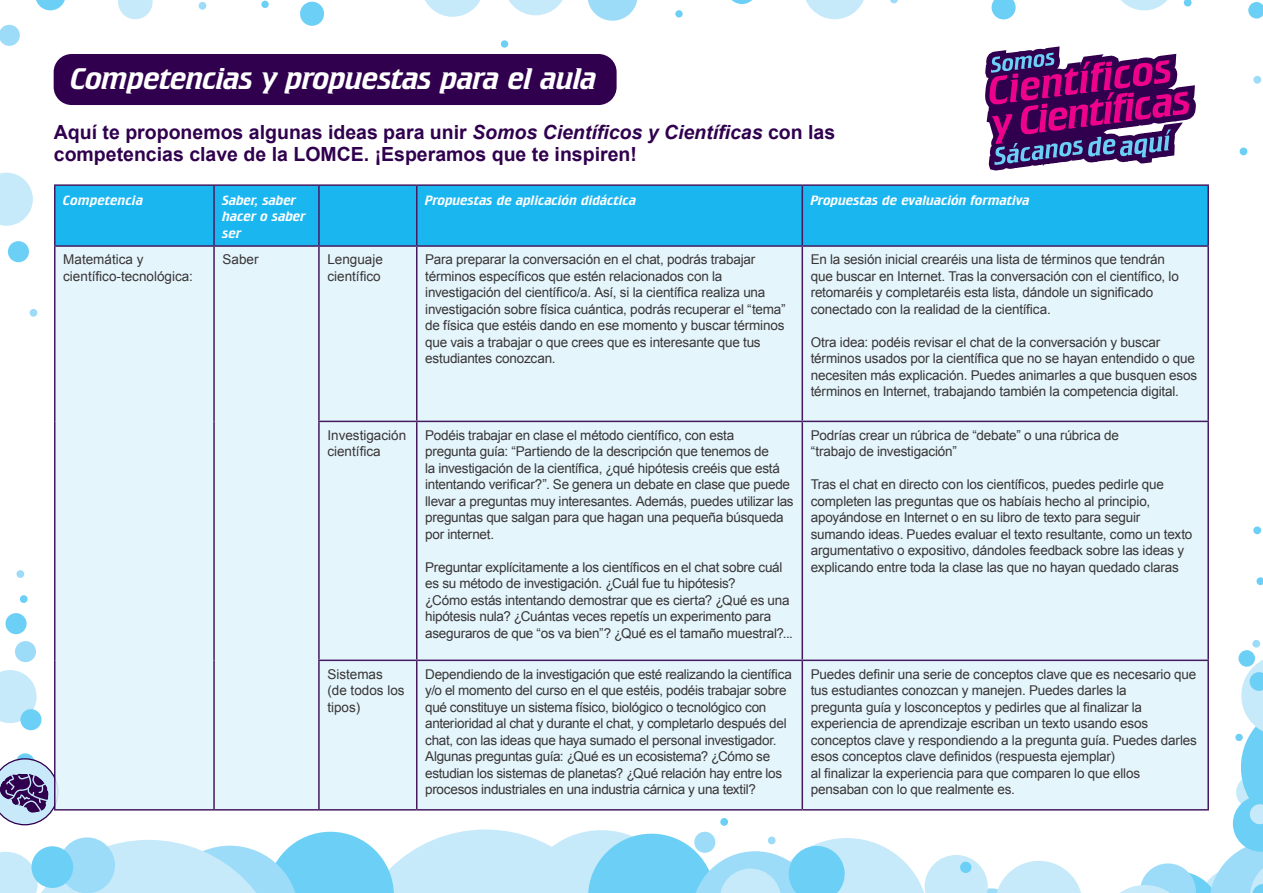
<style>
.page{position:relative;width:1263px;height:893px;background:#fff}
.page>*{position:absolute;margin:0;border:0;box-sizing:border-box;transform-origin:0 0}
.t1{font:italic 30px "Crillee BT";letter-spacing:-.015em;color:#fff}
.t2{font:700 19.5px/22.5px "Arial";color:#30004e}
.t3{font:13.5px/16.5px "Arial";letter-spacing:-.015em;color:#231f20}
.t4{font:italic 13.5px/16.5px "Crillee BT";color:#fff}
.s1{font-style:italic}
</style>
<div class="page">
<svg style="left:16px;top:753px;width:19px;height:19px"></svg>
<div style="left:6px;top:613px;width:21px;height:21px;background:#6bcff6;border-radius:50%"></div>
<svg style="left:1256px;top:577px;width:7px;height:8px"></svg>
<div style="left:675px;top:10px;width:8px;height:8px;background:#6bcff6;border-radius:50%"></div>
<div style="left:261px;top:1px;width:8px;height:7px;background:#6bcff6;border-radius:50%"></div>
<div style="left:501px;top:40px;width:7px;height:8px;background:#6bcff6;border-radius:50%"></div>
<svg style="left:587px;top:0;width:50px;height:21px"></svg>
<svg style="left:1121px;top:0;width:46px;height:10px"></svg>
<svg style="left:806px;top:0;width:58px;height:19px"></svg>
<svg style="left:509px;top:0;width:54px;height:15px"></svg>
<svg style="left:0;top:670px;width:37px;height:53px;background:#ccecfa"></svg>
<svg style="left:0;top:173px;width:33px;height:53px"></svg>
<div style="left:1253px;top:526px;width:8px;height:8px;background:#6bcff6;border-radius:50%"></div>
<div style="left:1239px;top:148px;width:8px;height:7px;background:#6bcff6;border-radius:50%"></div>
<svg style="left:1184px;top:0;width:7px;height:7px"></svg>
<div style="left:20px;top:595px;width:8px;height:8px;background:#6bcff6;border-radius:50%"></div>
<div style="left:1252px;top:640px;width:8px;height:8px;background:#9cdcf8;border-radius:50%"></div>
<div style="left:30px;top:309px;width:7px;height:8px;background:#9cdcf8;border-radius:50%"></div>
<div style="left:1253px;top:76px;width:8px;height:8px;background:#9cdcf8;border-radius:50%"></div>
<svg style="left:890px;top:0;width:8px;height:3px"></svg>
<div style="left:16px;top:570px;width:8px;height:8px;background:#9cdcf8;border-radius:50%"></div>
<div style="left:1238px;top:650px;width:17px;height:17px;background:#6bcff6;border-radius:50%"></div>
<svg style="left:1248px;top:2px;width:15px;height:17px"></svg>
<svg style="left:991px;top:0;width:25px;height:19px"></svg>
<svg style="left:732px;top:0;width:20px;height:4px"></svg>
<svg style="left:425px;top:0;width:56px;height:17px"></svg>
<svg style="left:118px;top:0;width:35px;height:19px"></svg>
<div style="left:199px;top:2px;width:7px;height:8px;background:#9cdcf8;border-radius:50%"></div>
<div style="left:300px;top:2px;width:24px;height:24px;background:#6bcff6;border-radius:50%"></div>
<svg style="left:36px;top:0;width:29px;height:10px"></svg>
<svg style="left:0;top:25px;width:20px;height:21px"></svg>
<div style="left:20px;top:709px;width:21px;height:21px;background:#6bcff6;border-radius:50%"></div>
<div style="left:8px;top:241px;width:21px;height:21px;background:#6bcff6;border-radius:50%"></div>
<div style="left:15px;top:641px;width:21px;height:21px;background:#9cdcf8;border-radius:50%"></div>
<svg style="left:0;top:758px;width:1081px;height:135px"></svg>
<svg style="left:1120px;top:655px;width:143px;height:238px"></svg>
<div style="left:54px;top:54px;width:563px;height:51px;background:#30004e;border-radius:18px"></div>
<div style="left:56px;top:186px;width:1151px;height:59px;background:#1ab6f0"></div>
<div style="left:56px;top:247px;width:1151px;height:562px;background:#e4f5fc"></div>
<hr style="left:54px;top:184px;width:160px;height:2px;background:#30004e">
<hr style="left:54px;top:186px;width:2px;height:59px;background:#30004e">
<hr style="left:214px;top:184px;width:105px;height:2px;background:#30004e">
<hr style="left:213px;top:186px;width:2px;height:59px;background:#30004e">
<hr style="left:319px;top:184px;width:98px;height:2px;background:#30004e">
<hr style="left:318px;top:186px;width:2px;height:59px;background:#30004e">
<hr style="left:417px;top:184px;width:385px;height:2px;background:#30004e">
<hr style="left:416px;top:186px;width:1px;height:59px;background:#30004e">
<hr style="left:802px;top:184px;width:407px;height:2px;background:#30004e">
<hr style="left:801px;top:186px;width:2px;height:59px;background:#30004e">
<hr style="left:1207px;top:186px;width:2px;height:59px;background:#30004e">
<hr style="left:54px;top:245px;width:160px;height:2px;background:#30004e">
<hr style="left:54px;top:247px;width:2px;height:174px;background:#30004e">
<hr style="left:214px;top:245px;width:105px;height:2px;background:#30004e">
<hr style="left:213px;top:247px;width:2px;height:174px;background:#30004e">
<hr style="left:319px;top:245px;width:98px;height:2px;background:#30004e">
<hr style="left:318px;top:247px;width:2px;height:174px;background:#30004e">
<hr style="left:417px;top:245px;width:385px;height:2px;background:#30004e">
<hr style="left:416px;top:247px;width:1px;height:174px;background:#30004e">
<hr style="left:802px;top:245px;width:407px;height:2px;background:#30004e">
<hr style="left:801px;top:247px;width:2px;height:174px;background:#30004e">
<hr style="left:1207px;top:247px;width:2px;height:174px;background:#30004e">
<hr style="left:54px;top:421px;width:2px;height:239px;background:#30004e">
<hr style="left:213px;top:421px;width:2px;height:239px;background:#30004e">
<hr style="left:318px;top:421px;width:99px;height:1px;background:#30004e">
<hr style="left:318px;top:422px;width:2px;height:238px;background:#30004e">
<hr style="left:417px;top:421px;width:385px;height:1px;background:#30004e">
<hr style="left:416px;top:422px;width:1px;height:238px;background:#30004e">
<hr style="left:802px;top:421px;width:407px;height:1px;background:#30004e">
<hr style="left:801px;top:422px;width:2px;height:238px;background:#30004e">
<hr style="left:1207px;top:422px;width:2px;height:238px;background:#30004e">
<hr style="left:54px;top:660px;width:2px;height:149px;background:#30004e">
<hr style="left:213px;top:660px;width:2px;height:149px;background:#30004e">
<hr style="left:318px;top:660px;width:99px;height:1px;background:#30004e">
<hr style="left:318px;top:661px;width:2px;height:148px;background:#30004e">
<hr style="left:417px;top:660px;width:385px;height:1px;background:#30004e">
<hr style="left:416px;top:661px;width:1px;height:148px;background:#30004e">
<hr style="left:802px;top:660px;width:407px;height:1px;background:#30004e">
<hr style="left:801px;top:661px;width:2px;height:148px;background:#30004e">
<hr style="left:1207px;top:661px;width:2px;height:148px;background:#30004e">
<hr style="left:54px;top:809px;width:160px;height:2px;background:#30004e">
<hr style="left:214px;top:809px;width:105px;height:2px;background:#30004e">
<hr style="left:319px;top:809px;width:98px;height:2px;background:#30004e">
<hr style="left:417px;top:809px;width:385px;height:2px;background:#30004e">
<hr style="left:802px;top:809px;width:407px;height:2px;background:#30004e">
<svg style="left:985px;top:46px;width:211px;height:125px"></svg>
<h1 class="t1" style="left:71px;top:59px;width:528px">Competencias y propuestas para el aula</h1>
<h2 class="t2" style="left:54px;top:121px;width:783px">Aquí te proponemos algunas ideas para unir <span class="s1">Somos Científicos y Científicas</span> con las competencias clave de la LOMCE. ¡Esperamos que te inspiren!</h2>
<p class="t4" style="left:63px;top:191px;width:82px">Competencia</p>
<p class="t4" style="left:223px;top:191px;width:85px">Saber, saber hacer o saber ser</p>
<p class="t4" style="left:425px;top:191px;width:213px">Propuestas de aplicación didáctica</p>
<p class="t4" style="left:811px;top:191px;width:221px">Propuestas de evaluación formativa</p>
<p class="t3" style="left:63px;top:251px;width:131px">Matemática y científico-tecnológica:</p>
<p class="t3" style="left:222px;top:251px;width:38px">Saber</p>
<p class="t3" style="left:327px;top:251px;width:57px">Lenguaje científico</p>
<p class="t3" style="left:425px;top:251px;width:362px">Para preparar la conversación en el chat, podrás trabajar términos específicos que estén relacionados con la investigación del científico/a. Así, si la científica realiza una investigación sobre física cuántica, podrás recuperar el “tema” de física que estéis dando en ese momento y buscar términos que vais a trabajar o que crees que es interesante que tus estudiantes conozcan.</p>
<p class="t3" style="left:811px;top:251px;width:370px">En la sesión inicial crearéis una lista de términos que tendrán que buscar en Internet. Tras la conversación con el científico, lo retomaréis y completaréis esta lista, dándole un significado conectado con la realidad de la científica.</p>
<p class="t3" style="left:811px;top:334px;width:388px">Otra idea: podéis revisar el chat de la conversación y buscar términos usados por la científica que no se hayan entendido o que necesiten más explicación. Puedes animarles a que busquen esos términos en Internet, trabajando también la competencia digital.</p>
<p class="t3" style="left:327px;top:427px;width:80px">Investigación científica</p>
<p class="t3" style="left:425px;top:427px;width:370px">Podéis trabajar en clase el método científico, con esta<br>pregunta guía: “Partiendo de la descripción que tenemos de<br>la investigación de la científica, ¿qué hipótesis creéis que está intentando verificar?”. Se genera un debate en clase que puede llevar a preguntas muy interesantes. Además, puedes utilizar las preguntas que salgan para que hagan una pequeña búsqueda por internet.</p>
<p class="t3" style="left:425px;top:559px;width:369px">Preguntar explícitamente a los científicos en el chat sobre cuál es su método de investigación. ¿Cuál fue tu hipótesis?<br>¿Cómo estás intentando demostrar que es cierta? ¿Qué es una hipótesis nula? ¿Cuántas veces repetís un experimento para aseguraros de que “os va bien”? ¿Qué es el tamaño muestral?...</p>
<p class="t3" style="left:811px;top:427px;width:310px">Podrías crear un rúbrica de “debate” o una rúbrica de “trabajo de investigación”</p>
<p class="t3" style="left:811px;top:476px;width:383px">Tras el chat en directo con los científicos, puedes pedirle que completen las preguntas que os habíais hecho al principio, apoyándose en Internet o en su libro de texto para seguir sumando ideas. Puedes evaluar el texto resultante, como un texto argumentativo o expositivo, dándoles feedback sobre las ideas y explicando entre toda la clase las que no hayan quedado claras</p>
<p class="t3" style="left:327px;top:666px;width:79px">Sistemas (de todos los tipos)</p>
<p class="t3" style="left:425px;top:666px;width:368px">Dependiendo de la investigación que esté realizando la científica y/o el momento del curso en el que estéis, podéis trabajar sobre qué constituye un sistema físico, biológico o tecnológico con anterioridad al chat y durante el chat, y completarlo después del chat, con las ideas que haya sumado el personal investigador.<br>Algunas preguntas guía: ¿Qué es un ecosistema? ¿Cómo se estudian los sistemas de planetas? ¿Qué relación hay entre los procesos industriales en una industria cárnica y una textil?</p>
<p class="t3" style="left:811px;top:666px;width:388px">Puedes definir una serie de conceptos clave que es necesario que tus estudiantes conozcan y manejen. Puedes darles la<br>pregunta guía y losconceptos y pedirles que al finalizar la experiencia de aprendizaje escriban un texto usando esos conceptos clave y respondiendo a la pregunta guía. Puedes darles esos conceptos clave definidos (respuesta ejemplar)<br>al finalizar la experiencia para que comparen lo que ellos pensaban con lo que realmente es.</p>
</div>
